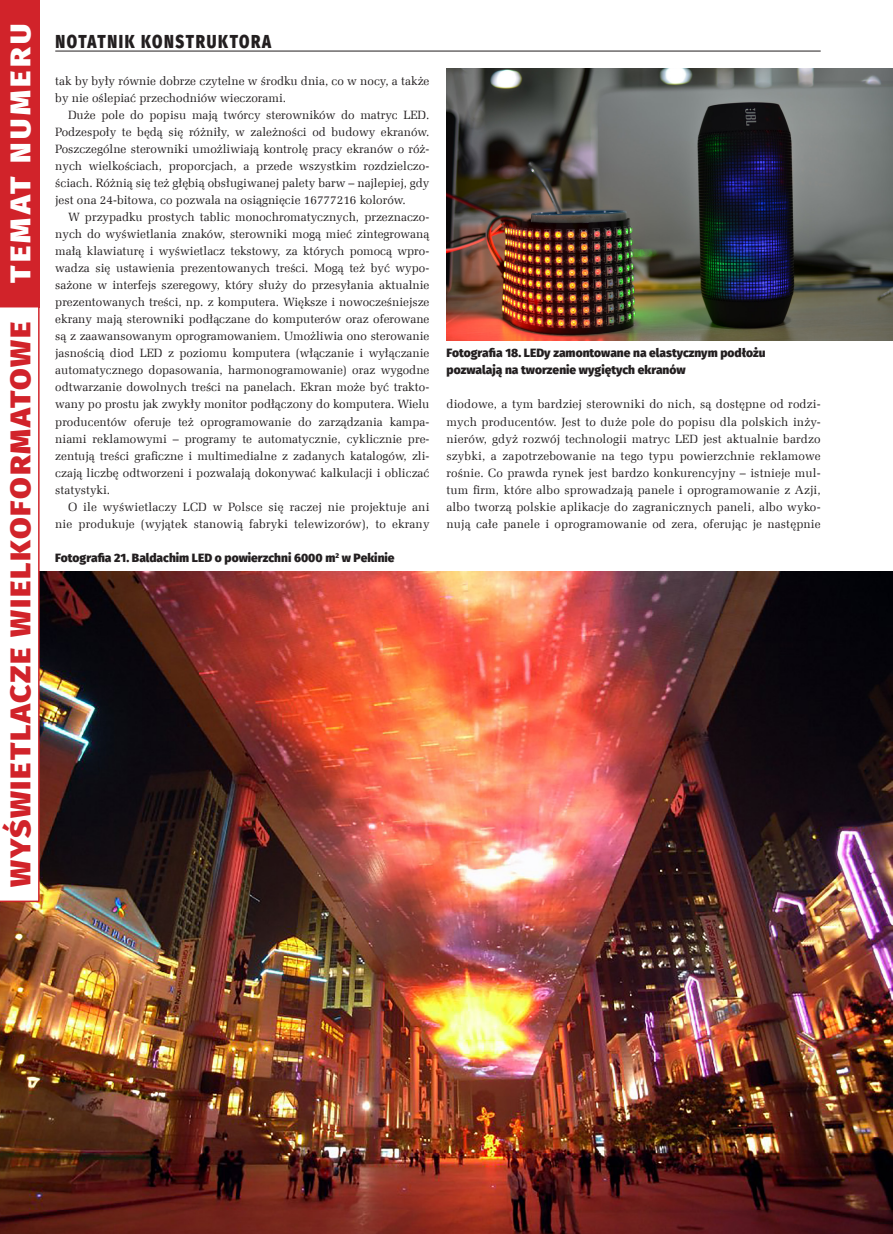
<style>
.page{position:relative;width:893px;height:1234px;background:#fff}
.page>*{position:absolute;margin:0;border:0;box-sizing:border-box;transform-origin:0 0}
._4_Podpis{font:800 28.5px "Fira Sans";letter-spacing:.06em;color:#d1232a;scale:1.1 1}
._4_Podpis-2{font:800 28.5px "Fira Sans";letter-spacing:.11em;color:#fff;scale:1.1 1}
.t1{font:800 18.75px "Fira Sans";letter-spacing:.11em;color:#231f20;scale:.8 1}
._1_Body{font:12px/17px "Zapf Ellipt EU";color:#231f20;text-align:justify}
._4_Podpis-3{font:800 12px/17px "Fira Sans";color:#231f20}
</style>
<div class="page">
<img style="left:0;top:571px;width:893px;height:662px">
<div style="left:0;top:0;width:40px;height:307px;background:#d1232a"></div>
<svg style="left:0;top:307px;width:40px;height:594px"></svg>
<img style="left:446px;top:68px;width:447px;height:272px">
<hr style="left:55px;top:51px;width:766px;height:1px;background:#231f20">
<p class="_4_Podpis-2" style="left:1px;top:283px;width:237px;rotate:-90deg">TEMAT NUMERU</p>
<p class="_4_Podpis" style="left:1px;top:886px;width:515px;rotate:-90deg">WYŚWIETLACZE WIELKOFORMATOWE</p>
<p class="t1" style="left:55px;top:28px;width:271px">NOTATNIK KONSTRUKTORA</p>
<p class="_1_Body" style="left:55px;top:73px;width:376px">tak by były równie dobrze czytelne w środku dnia, co w nocy, a także by nie oślepiać przechodniów wieczorami.</p>
<p class="_1_Body" style="left:55px;top:107px;width:376px;text-indent:13px">Duże pole do popisu mają twórcy sterowników do matryc LED.<br>Podzespoły te będą się różniły, w zależności od budowy ekranów.<br>Poszczególne sterowniki umożliwiają kontrolę pracy ekranów o róż&shy;nych wielkościach, proporcjach, a przede wszystkim rozdzielczo&shy;ściach. Różnią się też głębią obsługiwanej palety barw – najlepiej, gdy jest ona 24-bitowa, co pozwala na osiągnięcie 16777216 kolorów.</p>
<p class="_1_Body" style="left:55px;top:209px;width:376px;text-indent:13px">W przypadku prostych tablic monochromatycznych, przeznaczo&shy;nych do wyświetlania znaków, sterowniki mogą mieć zintegrowaną małą klawiaturę i wyświetlacz tekstowy, za których pomocą wpro&shy;wadza się ustawienia prezentowanych treści. Mogą też być wypo&shy;sażone w interfejs szeregowy, który służy do przesyłania aktualnie prezentowanych treści, np. z komputera. Większe i nowocześniejsze ekrany mają sterowniki podłączane do komputerów oraz oferowane są z zaawansowanym oprogramowaniem. Umożliwia ono sterowanie jasnością diod LED z poziomu komputera (włączanie i wyłączanie automatycznego dopasowania, harmonogramowanie) oraz wygodne odtwarzanie dowolnych treści na panelach. Ekran może być trakto&shy;wany po prostu jak zwykły monitor podłączony do komputera. Wielu producentów oferuje też oprogramowanie do zarządzania kampa&shy;niami reklamowymi – programy te automatycznie, cyklicznie pre&shy;zentują treści graficzne i multimedialne z zadanych katalogów, zli&shy;czają liczbę odtworzeni i pozwalają dokonywać kalkulacji i obliczać statystyki.</p>
<p class="_1_Body" style="left:55px;top:498px;width:376px;text-align:right">O ile wyświetlaczy LCD w Polsce się raczej nie projektuje ani nie produkuje (wyjątek stanowią fabryki telewizorów), to ekrany</p>
<p class="_4_Podpis-3" style="left:55px;top:549px;width:341px">Fotografia 21. Baldachim LED o powierzchni 6000 m<sup>2</sup> w Pekinie</p>
<p class="_4_Podpis-3" style="left:446px;top:344px;width:321px">Fotografia 18. LEDy zamontowane na elastycznym podłożu pozwalają na tworzenie wygiętych ekranów</p>
<p class="_1_Body" style="left:446px;top:396px;width:376px">diodowe, a tym bardziej sterowniki do nich, są dostępne od rodzi&shy;mych producentów. Jest to duże pole do popisu dla polskich inży&shy;nierów, gdyż rozwój technologii matryc LED jest aktualnie bardzo szybki, a zapotrzebowanie na tego typu powierzchnie reklamowe rośnie. Co prawda rynek jest bardzo konkurencyjny – istnieje mul&shy;tum firm, które albo sprowadzają panele i oprogramowanie z Azji, albo tworzą polskie aplikacje do zagranicznych paneli, albo wyko&shy;nują całe panele i oprogramowanie od zera, oferując je następnie</p>
</div>
